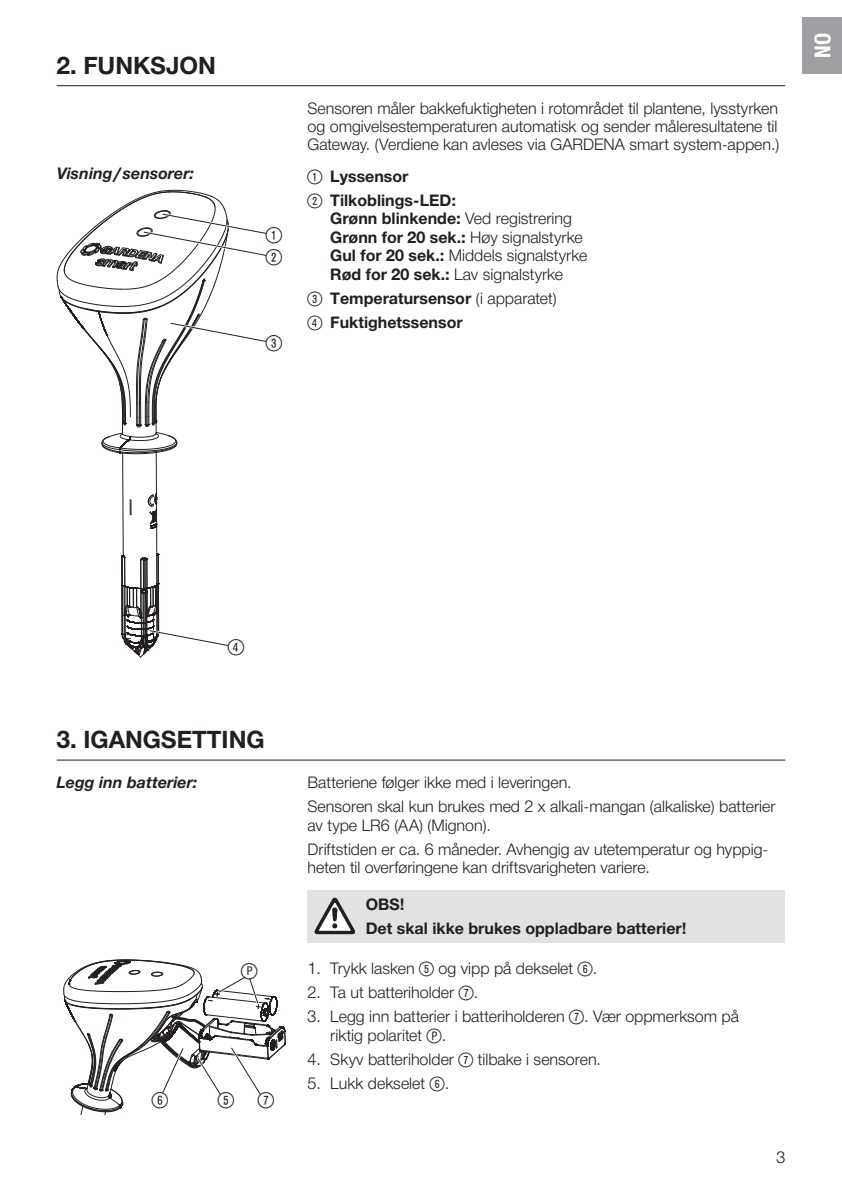
<style>
.page{position:relative;width:842px;height:1191px;background:#fff}
.page>*{position:absolute;margin:0;border:0;box-sizing:border-box;transform-origin:0 0}
.t1{font:700 24px "Gardena Sans";color:#231f20}
.t2{font:22px/22px "Ziffernim Kreisund Quadrat BQ";color:#231f20}
.t3{font:700 22px "Gardena Sans Cond";color:#fff}
.t4{font:16px/18.4px "Gardena Sans";color:#231f20}
.t5{font:700 16px/24px "Gardena Sans";color:#231f20}
.t6{font:italic 700 16px "Gardena Sans";color:#231f20}
.s1{font-family:"Ziffernim Kreisund Quadrat BQ";font-weight:400;font-size:20px}
.s2{font-weight:700}
.s3{font-weight:400}
.s4{font-family:"Ziffernim Kreisund Quadrat BQ";font-size:20px}
</style>
<div class="page">
<hr style="left:57px;top:85px;width:728px;height:1px;background:#231f20">
<hr style="left:122px;top:453px;width:2px;height:102px;background:#231f20">
<hr style="left:156px;top:504px;width:1px;height:80px;background:#231f20">
<hr style="left:156px;top:452px;width:1px;height:41px;background:#231f20">
<svg style="left:147px;top:490px;width:11px;height:39px"></svg>
<svg style="left:130px;top:499px;width:2px;height:16px"></svg>
<svg style="left:121px;top:552px;width:108px;height:106px"></svg>
<svg style="left:57px;top:189px;width:210px;height:265px"></svg>
<div style="left:308px;top:890px;width:477px;height:52px;background:#e1e2e4"></div>
<hr style="left:57px;top:759px;width:728px;height:1px;background:#231f20">
<svg style="left:315px;top:897px;width:40px;height:37px"></svg>
<svg style="left:63px;top:959px;width:223px;height:155px"></svg>
<div style="left:802px;top:17px;width:40px;height:57px;background:#9d9fa2"></div>
<h1 class="t1" style="left:57px;top:48px;width:161px">2. FUNKSJON</h1>
<p class="t6" style="left:57px;top:161px;width:139px">Visning/sensorer:</p>
<h2 class="t2" style="left:266px;top:224px;width:18px">1<br>2</h2>
<h2 class="t2" style="left:266px;top:332px;width:18px">3</h2>
<p class="t4" style="left:308px;top:98px;width:473px">Sensoren måler bakkefuktigheten i rotområdet til plantene, lysstyrken og omgivelsestemperaturen automatisk og sender måleresultatene til<br>Gateway. (Verdiene kan avleses via GARDENA smart system-appen.)</p>
<p class="t5" style="left:308px;top:163px;width:150px"><span class="s1">(1)</span> Lyssensor<br><span class="s1">(2)</span> Tilkoblings-LED:</p>
<p class="t4" style="left:330px;top:209px;width:259px"><span class="s2">Grønn blinkende:</span> Ved registrering <span class="s2">Grønn for 20 sek.:</span> Høy signalstyrke <span class="s2">Gul for 20 sek.:</span> Middels signalstyrke <span class="s2">Rød for 20 sek.:</span> Lav signalstyrke</p>
<p class="t5" style="left:308px;top:285px;width:251px"><span class="s1">(3)</span> Temperatursensor <span class="s3">(i apparatet) </span><span class="s1">(4)</span> Fuktighetssensor</p>
<h2 class="t3" style="left:807px;top:58px;width:26px;rotate:-90deg">NO</h2>
<h2 class="t2" style="left:228px;top:636px;width:18px">4</h2>
<h1 class="t1" style="left:57px;top:722px;width:209px">3. IGANGSETTING</h1>
<p class="t6" style="left:57px;top:770px;width:142px">Legg inn batterier:</p>
<p class="t4" style="left:308px;top:769px;width:469px;line-height:24px">Batteriene følger ikke med i leveringen.<br>Sensoren skal kun brukes med 2 x alkali-mangan (alkaliske) batterier</p>
<p class="t4" style="left:308px;top:812px;width:460px;line-height:24px">av type LR6 (AA) (Mignon).<br>Driftstiden er ca. 6 måneder. Avhengig av utetemperatur og hyppig-</p>
<p class="t4" style="left:308px;top:857px;width:344px">heten til overføringene kan driftsvarigheten variere.</p>
<p class="t5" style="left:366px;top:891px;width:322px">OBS!<br>Det skal ikke brukes oppladbare batterier!</p>
<h2 class="t2" style="left:241px;top:960px;width:18px">ß<sup>P</sup></h2>
<p class="t4" style="left:308px;top:958px;width:291px">1. Trykk lasken <span class="s4">(5)</span> og vipp på dekselet <span class="s4">(6)</span>.</p>
<p class="t4" style="left:308px;top:982px;width:172px">2. Ta ut batteriholder <span class="s4">(7)</span>.</p>
<p class="t4" style="left:330px;top:1006px;width:410px;text-indent:-23px">3. Legg inn batterier i batteriholderen <span class="s4">(7)</span>. Vær oppmerksom på riktig polaritet <span class="s4">(P)</span>.</p>
<p class="t4" style="left:308px;top:1049px;width:295px">4. Skyv batteriholder <span class="s4">(7)</span> tilbake i sensoren.</p>
<p class="t4" style="left:308px;top:1073px;width:143px">5. Lukk dekselet <span class="s4">(6)</span>.</p>
<h2 class="t2" style="left:152px;top:1089px;width:18px">6</h2>
<h2 class="t2" style="left:218px;top:1089px;width:58px">5 7</h2>
<p class="t4" style="left:776px;top:1147px;width:10px">3</p>
</div>
